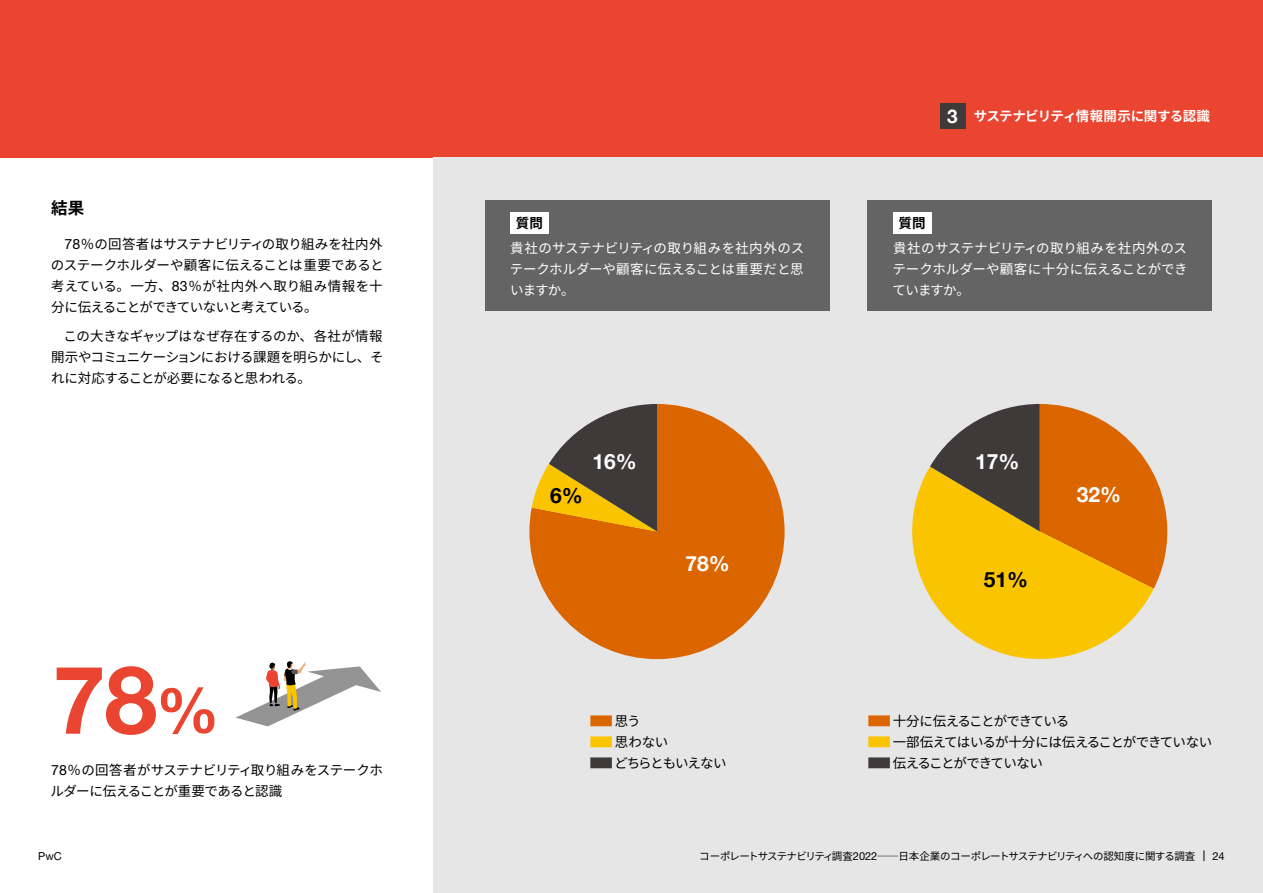
<style>
.page{position:relative;width:1263px;height:893px;background:#fff}
.page>*{position:absolute;margin:0;border:0;box-sizing:border-box;transform-origin:0 0}
.t1{font:700 94.5px "Helvetica Neue";color:#e94530}
.t2{font:700 21px "Helvetica Neue";color:#fff}
.t3{font:700 21px "Helvetica Neue";color:#000}
.t4{font:700 18.9px "Helvetica Neue";color:#fff}
.t5{font:700 16.5px "Noto Sans CJ Kjp";color:#000}
.t6{font:13.5px/21px "Noto Sans CJ Kjp";letter-spacing:-.045em;color:#000;text-align:justify}
.t7{font:13.5px/21px "Noto Sans CJ Kjp";letter-spacing:-.01em;color:#fff;text-align:justify}
.t8{font:13.5px "Noto Sans CJ Kjp";letter-spacing:-.085em;color:#000}
.t9{font:700 13.5px "Noto Sans CJ Kjp";letter-spacing:-.03em;color:#fff}
.t10{font:13.5px "Noto Sans CJ Kjp";letter-spacing:-.09em;color:#000}
.t11{font:700 13.5px "Noto Sans CJ Kjp";color:#000}
.t12{font:10.95px "Helvetica Neue LT Std";color:#000}
.t13{font:10.5px "Noto Sans CJ Kjp";letter-spacing:-.07em;color:#000}
.s1{font-family:"Helvetica Neue LT Std";font-size:14.1px}
.s2{font-size:63px}
.s3{color:#db6600}
.s4{color:#fbc400}
.s5{color:#3e3a39}
.s6{font-family:"Helvetica Neue LT Std";font-size:10.95px}
</style>
<div class="page">
<div style="left:0;top:0;width:1263px;height:157px;background:#e94530"></div>
<div style="left:434px;top:157px;width:829px;height:736px;background:#e6e6e6"></div>
<div style="left:485px;top:200px;width:344px;height:110px;background:#656464"></div>
<div style="left:510px;top:213px;width:39px;height:21px;background:#fff"></div>
<div style="left:867px;top:200px;width:345px;height:110px;background:#656464"></div>
<div style="left:893px;top:213px;width:38px;height:21px;background:#fff"></div>
<svg style="left:529px;top:404px;width:255px;height:255px;fill:#db6600"></svg>
<svg style="left:532px;top:404px;width:125px;height:127px"></svg>
<svg style="left:912px;top:467px;width:242px;height:193px;fill:#fbc400"></svg>
<svg style="left:930px;top:404px;width:237px;height:185px;background:#c78a29"></svg>
<svg style="left:236px;top:661px;width:145px;height:65px"></svg>
<div style="left:940px;top:103px;width:25px;height:26px;background:#3e3a39"></div>
<p class="t5" style="left:51px;top:199px;width:35px">結果</p>
<p class="t6" style="left:51px;top:233px;width:335px;text-indent:14px"><span class="s1">78</span>％の回答者はサステナビリティの取り組みを社内外のステークホルダーや顧客に伝えることは重要であると考えている。一方、<span class="s1">83</span>％が社内外へ取り組み情報を十分に伝えることができていないと考えている。</p>
<p class="t6" style="left:51px;top:326px;width:334px;text-indent:13px">この大きなギャップはなぜ存在するのか、各社が情報開示やコミュニケーションにおける課題を明らかにし、それに対応することが必要になると思われる。</p>
<h1 class="t1" style="left:53px;top:626px;width:168px">78<span class="s2">%</span></h1>
<p class="t6" style="left:50px;top:760px;width:334px"><span class="s1">78</span>％の回答者がサステナビリティ取り組みをステークホルダーに伝えることが重要であると認識</p>
<p class="t12" style="left:38px;top:849px;width:25px">PwC</p>
<h3 class="t4" style="left:947px;top:101px;width:12px">3</h3>
<p class="t9" style="left:974px;top:108px;width:238px">サステナビリティ情報開示に関する認識</p>
<p class="t11" style="left:516px;top:216px;width:29px">質問</p>
<p class="t7" style="left:510px;top:238px;width:296px">貴社のサステナビリティの取り組みを社内外のステークホルダーや顧客に伝えることは重要だと思いますか。</p>
<p class="t11" style="left:898px;top:216px;width:29px">質問</p>
<p class="t7" style="left:892px;top:238px;width:297px">貴社のサステナビリティの取り組みを社内外のステークホルダーや顧客に十分に伝えることができていますか。</p>
<h2 class="t2" style="left:592px;top:445px;width:46px">16%</h2>
<h2 class="t2" style="left:975px;top:445px;width:46px">17%</h2>
<h2 class="t3" style="left:550px;top:479px;width:34px">6%</h2>
<h2 class="t2" style="left:1077px;top:478px;width:46px">32%</h2>
<h2 class="t2" style="left:685px;top:547px;width:46px">78%</h2>
<h2 class="t3" style="left:984px;top:563px;width:46px">51%</h2>
<p class="t6" style="left:588px;top:711px;width:54px"><span class="s3">■</span>思う</p>
<p class="t6" style="left:588px;top:732px;width:82px"><span class="s4">■</span>思わない</p>
<p class="t8" style="left:588px;top:756px;width:141px"><span class="s5">■</span>どちらともいえない</p>
<p class="t8" style="left:866px;top:714px;width:205px"><span class="s3">■</span>十分に伝えることができている</p>
<p class="t6" style="left:866px;top:732px;width:348px"><span class="s4">■</span>一部伝えてはいるが十分には伝えることができていない</p>
<p class="t10" style="left:866px;top:756px;width:179px"><span class="s5">■</span>伝えることができていない</p>
<p class="t13" style="left:699px;top:850px;width:498px">コーポレートサステナビリティ調査<span class="s6">2022</span>｜｜日本企業のコーポレートサステナビリティへの認知度に関する調査</p>
<p class="t12" style="left:1212px;top:849px;width:14px">24</p>
</div>
